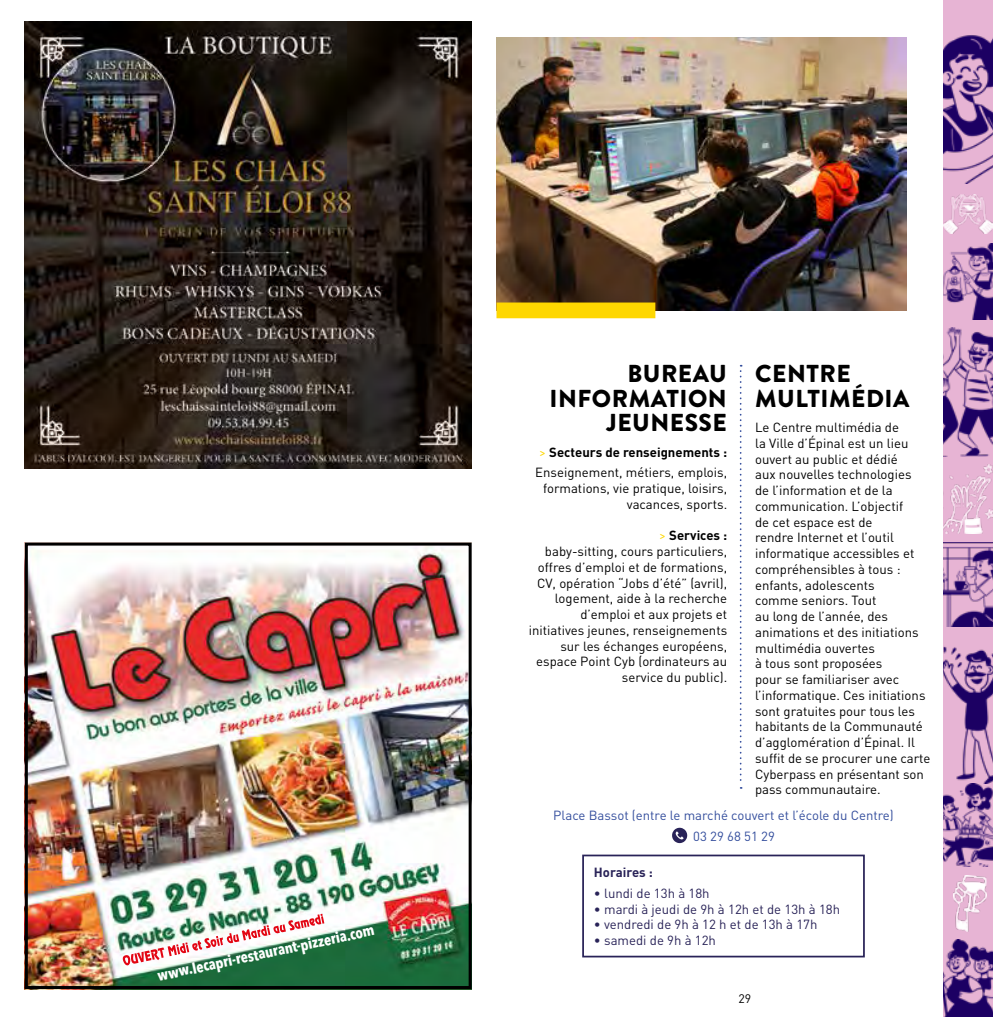
<style>
.page{position:relative;width:993px;height:1017px;background:#fff}
.page>*{position:absolute;margin:0;border:0;box-sizing:border-box;transform-origin:0 0}
.t1{font:900 24.5px/24.5px "Brandon Grotesque";letter-spacing:.02em;color:#000;text-align:right}
.t2{font:700 15.05px "Avenir Next Condensed";color:#fff}
.t3{font:13.12px/15.8px "DINOT";color:#000}
.t4{font:13.12px "DINOT";color:#292358}
.t5{font:13.12px/20.7px "DINOT";color:#344e9d}
.t6{font:700 13.12px "DINOT";color:#292358}
.t7{font:12.25px "DINOT";color:#000}
.s1{color:#fed700}
.s2{font-weight:700}
</style>
<div class="page">
<img style="left:25px;top:22px;width:446px;height:446px">
<img style="left:29px;top:547px;width:438px;height:438px">
<div style="left:25px;top:543px;width:446px;height:446px;border:3px solid #000"></div>
<img style="left:122px;top:914px;width:202px;height:52px">
<div style="left:943px;top:0;width:49px;height:1017px;background:#e7b4d4"></div>
<img style="left:943px;top:194px;width:49px;height:39px">
<img style="left:953px;top:876px;width:33px;height:55px">
<img style="left:943px;top:646px;width:49px;height:220px">
<img style="left:943px;top:543px;width:49px;height:83px">
<img style="left:943px;top:244px;width:49px;height:75px">
<img style="left:943px;top:939px;width:49px;height:78px">
<img style="left:943px;top:328px;width:49px;height:128px">
<img style="left:943px;top:35px;width:49px;height:149px">
<img style="left:943px;top:465px;width:49px;height:69px">
<svg style="left:739px;top:365px;width:2px;height:424px"></svg>
<img style="left:496px;top:37px;width:409px;height:273px">
<div style="left:496px;top:303px;width:159px;height:15px;background:#fed700"></div>
<div style="left:582px;top:855px;width:282px;height:102px;border:2px solid #292358"></div>
<svg style="left:672px;top:828px;width:15px;height:15px"></svg>
<p class="t2" style="left:156px;top:967px;width:223px;rotate:-12deg">www.lecapri-restaurant-pizzeria.com</p>
<h1 class="t1" style="left:549px;top:362px;width:179px">BUREAU<br>INFORMATION<br>JEUNESSE</h1>
<p class="t3" style="left:535px;top:441px;width:193px;line-height:20.7px"><span class="s1">&gt;</span> <span class="s2">Secteurs de renseignements :<br></span>Enseignement, métiers, emplois,</p>
<p class="t3" style="left:543px;top:480px;width:185px;text-align:right">formations, vie pratique, loisirs, vacances, sports.</p>
<p class="t3" style="left:528px;top:527px;width:200px;text-align:right"><span class="s1">&gt;</span> <span class="s2">Services :<br></span>baby-sitting, cours particuliers, offres d’emploi et de formations,<br>CV, opération “Jobs d’été” (avril), logement, aide à la recherche d’emploi et aux projets et initiatives jeunes, renseignements sur les échanges européens, espace Point Cyb (ordinateurs au service du public).</p>
<h1 class="t1" style="left:755px;top:362px;width:155px;text-align:left">CENTRE<br>MULTIMÉDIA</h1>
<p class="t3" style="left:754px;top:419px;width:177px">Le Centre multimédia de<br>la Ville d’Épinal est un lieu ouvert au public et dédié<br>aux nouvelles technologies<br>de l’information et de la communication. L’objectif<br>de cet espace est de<br>rendre Internet et l’outil informatique accessibles et compréhensibles à tous : enfants, adolescents<br>comme seniors. Tout<br>au long de l’année, des animations et des initiations multimédia ouvertes<br>à tous sont proposées<br>pour se familiariser avec l’informatique. Ces initiations sont gratuites pour tous les habitants de la Communauté d’agglomération d’Épinal. Il suffit de se procurer une carte<br>Cyberpass en présentant son pass communautaire.</p>
<p class="t5" style="left:693px;top:804px;width:202px;text-indent:-140px">Place Bassot (entre le marché couvert et l’école du Centre)<br>03 29 68 51 29</p>
<p class="t6" style="left:593px;top:863px;width:61px">Horaires :</p>
<p class="t4" style="left:593px;top:884px;width:117px">• lundi de 13h à 18h</p>
<p class="t4" style="left:593px;top:900px;width:248px">• mardi à jeudi de 9h à 12h et de 13h à 18h</p>
<p class="t4" style="left:593px;top:916px;width:225px">• vendredi de 9h à 12 h et de 13h à 17h</p>
<p class="t4" style="left:593px;top:931px;width:124px">• samedi de 9h à 12h</p>
<p class="t7" style="left:738px;top:990px;width:14px">29</p>
</div>
